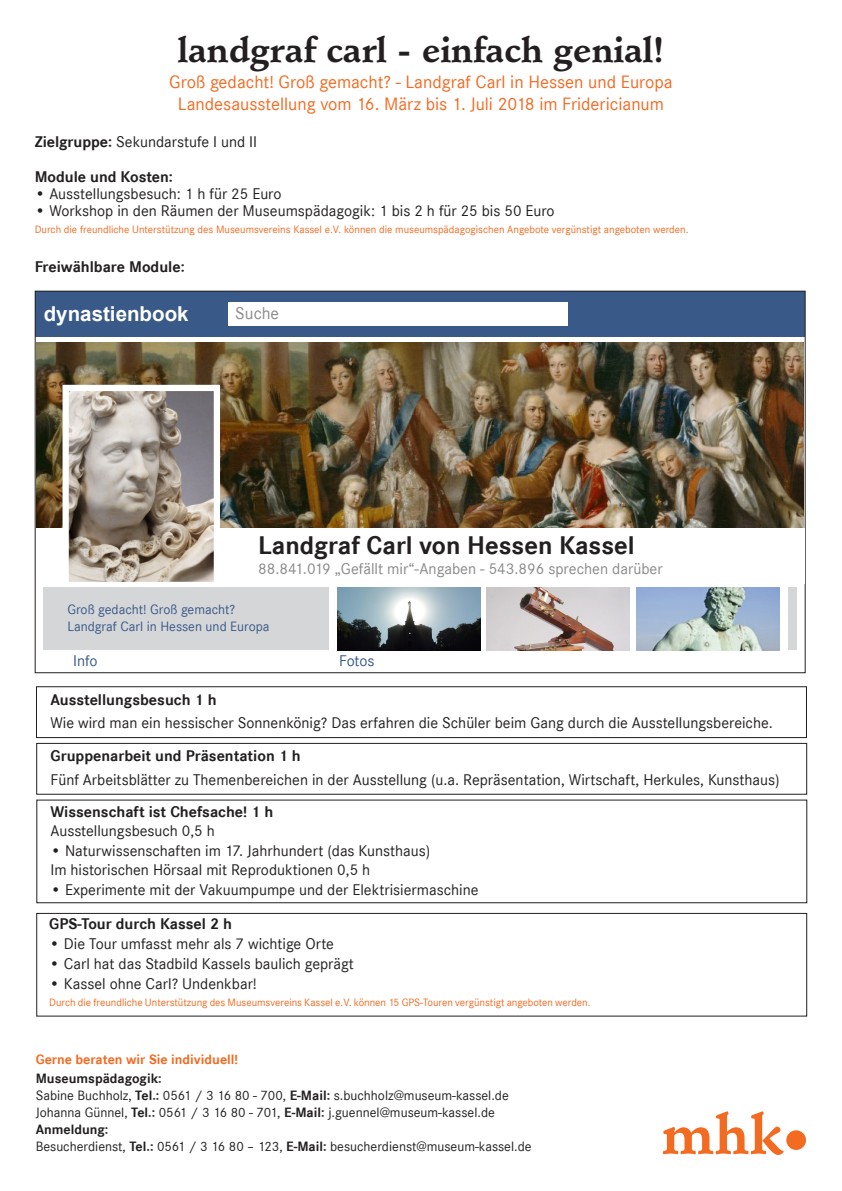
<style>
.page{position:relative;width:842px;height:1191px;background:#fff}
.page>*{position:absolute;margin:0;border:0;box-sizing:border-box;transform-origin:0 0}
.t1{font:700 35px "Stempel Schneidler Std";color:#231f20}
.t2{font:700 26.4px "Corporate S";color:#231f20}
.t3{font:700 20.5px "Arial";color:#fff}
.t4{font:18.5px "Corporate S";color:#f36a21}
.t5{font:17.6px "Corporate S";color:#87898c}
.t6{font:16.1px "Corporate S";color:#87898c}
.t7{font:16px "Corporate S";color:#231f20}
.t8{font:700 16px "Corporate S";color:#231f20}
.t9{font:16px "Corporate S";letter-spacing:-.005em;color:#395988}
.t10{font:14px/17px "Corporate S";color:#231f20}
.t11{font:14px "Corporate S";color:#395988}
.t12{font:700 14px "Corporate S";color:#f36a21}
.t13{font:700 14px "Corporate S";color:#231f20}
.t14{font:11px "Corporate S";color:#f36a21}
.s1{font-weight:700}
</style>
<div class="page">
<div style="left:35px;top:291px;width:769px;height:45px;background:#395988"></div>
<div style="left:228px;top:302px;width:339px;height:24px;background:#fff"></div>
<div style="left:36px;top:913px;width:771px;height:103px;border:1px solid #231f20"></div>
<div style="left:36px;top:686px;width:771px;height:52px;border:1px solid #231f20"></div>
<div style="left:36px;top:799px;width:771px;height:104px;border:1px solid #231f20"></div>
<svg style="left:663px;top:1111px;width:121px;height:44px"></svg>
<div style="left:786px;top:1130px;width:20px;height:20px;background:#f36a21;border-radius:50%"></div>
<img style="left:36px;top:342px;width:768px;height:185px">
<img style="left:70px;top:392px;width:143px;height:189px">
<div style="left:63px;top:385px;width:157px;height:203px;border:6px solid #fff"></div>
<div style="left:43px;top:587px;width:286px;height:63px;background:#d5d6d8"></div>
<img style="left:337px;top:587px;width:143px;height:63px">
<img style="left:487px;top:587px;width:143px;height:63px">
<img style="left:637px;top:587px;width:143px;height:63px">
<div style="left:788px;top:587px;width:8px;height:63px;background:#d5d6d8"></div>
<div style="left:36px;top:743px;width:771px;height:51px;border:1px solid #231f20"></div>
<p class="t1" style="left:178px;top:29px;width:488px">landgraf carl - einfach genial!</p>
<p class="t4" style="left:169px;top:72px;width:505px">Groß gedacht! Groß gemacht? - Landgraf Carl in Hessen und Europa</p>
<p class="t4" style="left:178px;top:94px;width:487px">Landesausstellung vom 16. März bis 1. Juli 2018 im Fridericianum</p>
<p class="t7" style="left:35px;top:133px;width:224px"><span class="s1">Zielgruppe:</span> Sekundarstufe I und II</p>
<p class="t8" style="left:35px;top:167px;width:140px">Module und Kosten:</p>
<p class="t7" style="left:35px;top:184px;width:248px">• Ausstellungsbesuch: 1 h für 25 Euro</p>
<p class="t7" style="left:35px;top:201px;width:521px">• Workshop in den Räumen der Museumspädagogik: 1 bis 2 h für 25 bis 50 Euro</p>
<p class="t14" style="left:35px;top:223px;width:655px">Durch die freundliche Unterstützung des Museumsvereins Kassel e.V. können die museumspädagogischen Angebote vergünstigt angeboten werden.</p>
<p class="t8" style="left:35px;top:257px;width:151px">Freiwählbare Module:</p>
<p class="t3" style="left:44px;top:300px;width:146px">dynastienbook</p>
<p class="t5" style="left:235px;top:303px;width:45px">Suche</p>
<p class="t2" style="left:258px;top:530px;width:378px">Landgraf Carl von Hessen Kassel</p>
<p class="t6" style="left:258px;top:560px;width:406px">88.841.019 „Gefällt mir“-Angaben - 543.896 sprechen darüber</p>
<p class="t11" style="left:67px;top:601px;width:169px">Groß gedacht! Groß gemacht?</p>
<p class="t11" style="left:67px;top:618px;width:204px">Landgraf Carl in Hessen und Europa</p>
<p class="t9" style="left:73px;top:651px;width:26px">Info</p>
<p class="t9" style="left:339px;top:651px;width:37px">Fotos</p>
<p class="t8" style="left:50px;top:690px;width:168px">Ausstellungsbesuch 1 h</p>
<p class="t7" style="left:50px;top:713px;width:724px">Wie wird man ein hessischer Sonnenkönig? Das erfahren die Schüler beim Gang durch die Ausstellungsbereiche.</p>
<p class="t8" style="left:51px;top:747px;width:252px">Gruppenarbeit und Präsentation 1 h</p>
<p class="t7" style="left:51px;top:770px;width:730px">Fünf Arbeitsblätter zu Themenbereichen in der Ausstellung (u.a. Repräsentation, Wirtschaft, Herkules, Kunsthaus)</p>
<p class="t8" style="left:50px;top:802px;width:224px">Wissenschaft ist Chefsache! 1 h</p>
<p class="t7" style="left:50px;top:821px;width:166px">Ausstellungsbesuch 0,5 h</p>
<p class="t7" style="left:50px;top:841px;width:381px">• Naturwissenschaften im 17. Jahrhundert (das Kunsthaus)</p>
<p class="t7" style="left:50px;top:860px;width:321px">Im historischen Hörsaal mit Reproduktionen 0,5 h</p>
<p class="t7" style="left:50px;top:880px;width:430px">• Experimente mit der Vakuumpumpe und der Elektrisiermaschine</p>
<p class="t8" style="left:49px;top:914px;width:184px">GPS-Tour durch Kassel 2 h</p>
<p class="t7" style="left:49px;top:934px;width:286px">• Die Tour umfasst mehr als 7 wichtige Orte</p>
<p class="t7" style="left:49px;top:954px;width:306px">• Carl hat das Stadbild Kassels baulich geprägt</p>
<p class="t7" style="left:49px;top:974px;width:209px">• Kassel ohne Carl? Undenkbar!</p>
<p class="t14" style="left:49px;top:996px;width:543px">Durch die freundliche Unterstützung des Museumsvereins Kassel e.V. können 15 GPS-Touren vergünstigt angeboten werden.</p>
<p class="t12" style="left:36px;top:1051px;width:204px">Gerne beraten wir Sie individuell!</p>
<p class="t13" style="left:36px;top:1070px;width:127px">Museumspädagogik:</p>
<p class="t10" style="left:36px;top:1087px;width:475px">Sabine Buchholz, <span class="s1">Tel.:</span> 0561 / 3 16 80 - 700, <span class="s1">E-Mail:</span> s.buchholz@museum-kassel.de<br>Johanna Günnel, <span class="s1">Tel.:</span> 0561 / 3 16 80 - 701, <span class="s1">E-Mail:</span> j.guennel@museum-kassel.de</p>
<p class="t13" style="left:36px;top:1121px;width:74px">Anmeldung:</p>
<p class="t10" style="left:36px;top:1138px;width:497px">Besucherdienst, <span class="s1">Tel.:</span> 0561 / 3 16 80 – 123, <span class="s1">E-Mail:</span> besucherdienst@museum-kassel.de</p>
</div>
